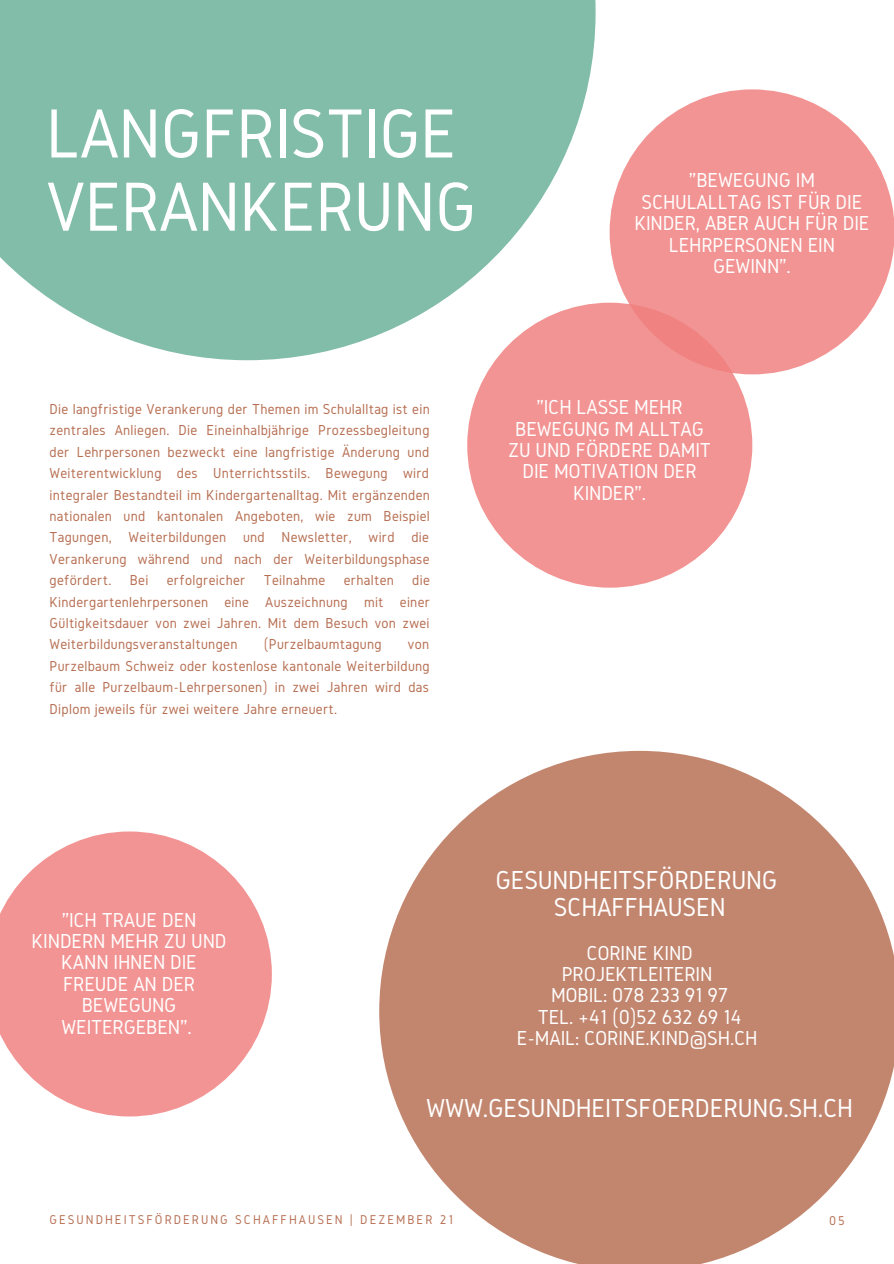
<style>
.page{position:relative;width:894px;height:1264px;background:#fff}
.page>*{position:absolute;margin:0;border:0;box-sizing:border-box;transform-origin:0 0}
.t1{font:72px/73.2px "Gidole";letter-spacing:-.01em;color:#fff}
.t2{font:27px "Gidole";letter-spacing:-.01em;color:#fff}
.t3{font:21px/21.5px "Gidole";letter-spacing:-.01em;color:#fff;text-align:center}
.t4{font:15px/21.5px "Gidole";letter-spacing:.02em;color:#b76f53;text-align:justify}
.t5{font:13.2px "Gidole";letter-spacing:.15em;color:#b76f53}
</style>
<div class="page">
<svg style="left:379px;top:750px;width:514px;height:513px;fill:#c2866f"></svg>
<div style="left:609px;top:89px;width:284px;height:285px;background:#f29493;border-radius:50%"></div>
<svg style="left:0;top:0;width:595px;height:360px;background:#92c6b4"></svg>
<svg style="left:0;top:831px;width:272px;height:285px;fill:#f29493"></svg>
<div style="left:467px;top:303px;width:285px;height:284px;background:#f29493;border-radius:50%"></div>
<p class="t1" style="left:46px;top:96px;width:432px">LANGFRISTIGE<br>VERANKERUNG</p>
<p class="t3" style="left:634px;top:169px;width:237px">"BEWEGUNG IM<br>SCHULALLTAG IST FÜR DIE<br>KINDER, ABER AUCH FÜR DIE<br>LEHRPERSONEN EIN<br>GEWINN".</p>
<p class="t4" style="left:49px;top:398px;width:382px">Die langfristige Verankerung der Themen im Schulalltag ist ein zentrales Anliegen. Die Eineinhalbjährige Prozessbegleitung der Lehrpersonen bezweckt eine langfristige Änderung und Weiterentwicklung des Unterrichtsstils. Bewegung wird integraler Bestandteil im Kindergartenalltag. Mit ergänzenden nationalen und kantonalen Angeboten, wie zum Beispiel Tagungen, Weiterbildungen und Newsletter, wird die Verankerung während und nach der Weiterbildungsphase gefördert. Bei erfolgreicher Teilnahme erhalten die Kindergartenlehrpersonen eine Auszeichnung mit einer Gültigkeitsdauer von zwei Jahren. Mit dem Besuch von zwei Weiterbildungsveranstaltungen</p>
<p class="t4" style="left:264px;top:633px;width:119px">(Purzelbaumtagung</p>
<p class="t4" style="left:49px;top:633px;width:381px;text-indent:358px">von Purzelbaum Schweiz oder kostenlose kantonale Weiterbildung für alle Purzelbaum-Lehrpersonen) in zwei Jahren wird das Diplom jeweils für zwei weitere Jahre erneuert.</p>
<p class="t3" style="left:508px;top:396px;width:204px">"ICH LASSE MEHR<br>BEWEGUNG I^M ALLTAG<br>ZU UND FÖRDERE DAMIT<br>DIE MOTIVATION DER<br>KINDER".</p>
<p class="t3" style="left:32px;top:908px;width:196px">"ICH TRAUE DEN<br>KINDERN MEHR ZU UND<br>KANN IHNEN DIE<br>FREUDE AN DER<br>BEWEGUNG<br>WEITERGEBEN".</p>
<p class="t3" style="left:5px;top:967px;width:121px">INDUVIDUELLE</p>
<p class="t2" style="left:495px;top:864px;width:283px">GESUNDHEITSFÖRDERUNG</p>
<p class="t2" style="left:553px;top:891px;width:173px">SCHAFFHAUSEN</p>
<p class="t3" style="left:586px;top:941px;width:108px">CORINE KIND</p>
<p class="t3" style="left:561px;top:963px;width:152px">PROJEKTLEITERIN</p>
<p class="t3" style="left:551px;top:984px;width:179px">MOBIL: 078 233 91 97</p>
<p class="t3" style="left:537px;top:1005px;width:205px">TEL. +41 (0)52 632 69 14</p>
<p class="t3" style="left:516px;top:1027px;width:242px">E-MAIL: CORINE.KIND@SH.CH</p>
<p class="t2" style="left:426px;top:1093px;width:428px">WWW.GESUNDHEITSFOERDERUNG.SH.CH</p>
<p class="t5" style="left:49px;top:1212px;width:405px">GESUNDHEITSFÖRDERUNG SCHAFFHAUSEN | DEZEMBER 21</p>
<p class="t5" style="left:829px;top:1213px;width:17px">05</p>
</div>
